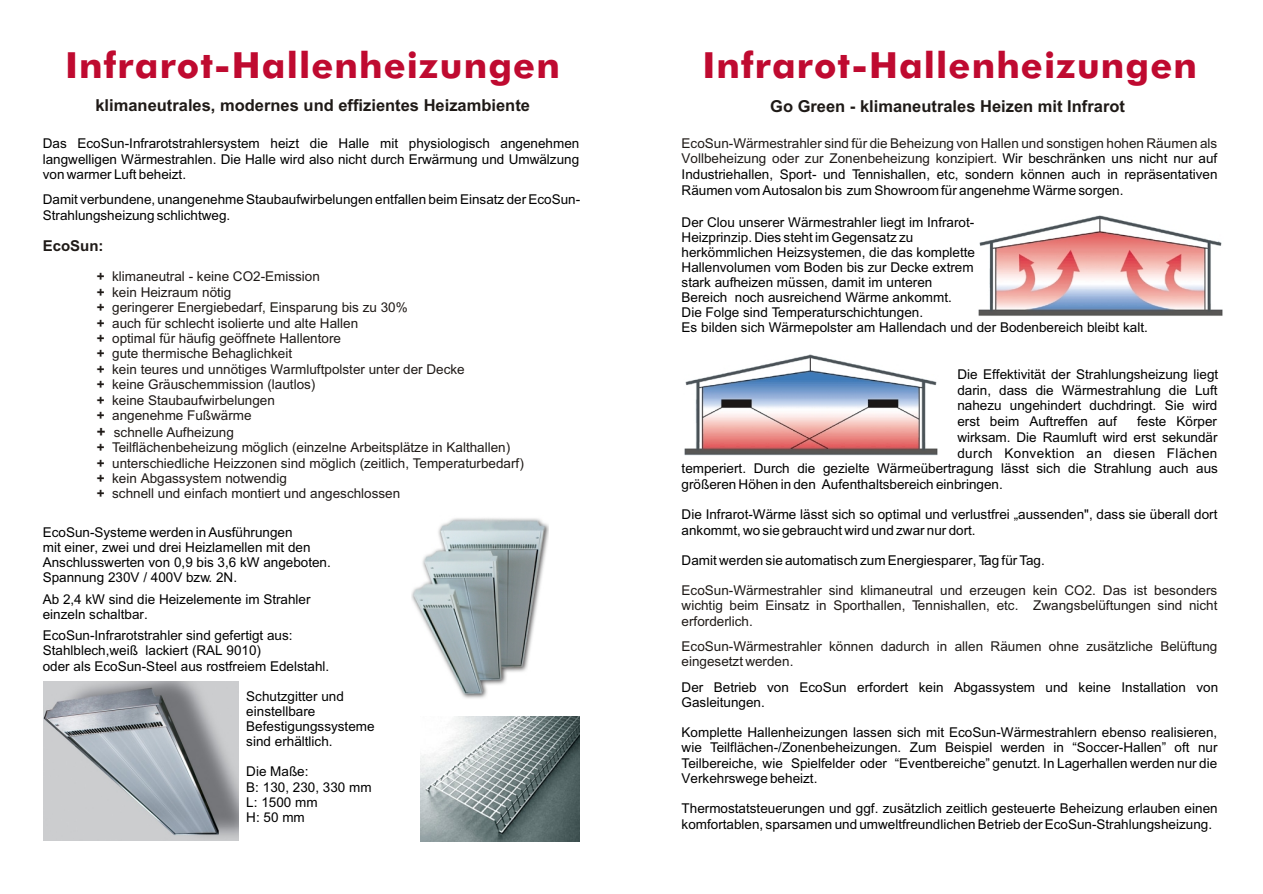
<style>
.page{position:relative;width:1263px;height:894px;background:#fff}
.page>*{position:absolute;margin:0;border:0;box-sizing:border-box;transform-origin:0 0}
.t1{font:700 36px "Futura Md BT";letter-spacing:.03em;color:#bf0a30}
.t2{font:700 16.5px "Arial";color:#1f1a17}
.t3{font:700 15px "Arial";color:#1f1a17}
.t4{font:13.5px/15.1px "Arial";color:#000}
.t5{font:13.5px/15.5px "Arial";color:#1f1a17}
.t6{font:13.5px "Arial";letter-spacing:.03em;color:#000}
.s1{color:#000}
.s2{font-weight:700}
.s3{font-weight:700;font-size:15px}
</style>
<div class="page">
<img style="left:411px;top:518px;width:137px;height:181px">
<img style="left:420px;top:717px;width:160px;height:124px">
<img style="left:44px;top:682px;width:195px;height:158px">
<img style="left:978px;top:215px;width:245px;height:101px">
<img style="left:684px;top:354px;width:254px;height:102px">
<h1 class="t1" style="left:65px;top:50px;width:496px">Infrarot-Hallenheizungen</h1>
<h1 class="t1" style="left:702px;top:50px;width:496px">Infrarot-Hallenheizungen</h1>
<p class="t2" style="left:95px;top:99px;width:436px">klimaneutrales, modernes und effizientes Heizambiente</p>
<p class="t2" style="left:770px;top:100px;width:356px">Go Green - klimaneutrales Heizen mit Infrarot</p>
<p class="t4" style="left:43px;top:137px;width:538px;text-align:justify">Das EcoSun-Infrarotstrahlersystem heizt die Halle mit physiologisch angenehmen langwelligen Wärmestrahlen. Die Halle wird also nicht durch Erwärmung und Umwälzung von warmer Luft beheizt.</p>
<p class="t4" style="left:43px;top:193px;width:539px">Damit verbundene, unangenehme Staubaufwirbelungen entfallen beim Einsatz der EcoSun-<br>Strahlungsheizung schlichtweg.</p>
<p class="t5" style="left:682px;top:136px;width:537px">EcoSun-Wärmestrahler sind für die Beheizung von Hallen und sonstigen hohen Räumen als<br>Vollbeheizung oder zur Zonenbeheizung konzipiert. <span class="s1">Wir beschränken uns nicht nur auf</span></p>
<p class="t4" style="left:682px;top:168px;width:537px;line-height:15.8px">Industriehallen, Sport- und Tennishallen, etc, sondern können auch in repräsentativen<br>Räumen vom Autosalon bis zum Showroom für angenehme Wärme sorgen.</p>
<p class="t4" style="left:682px;top:216px;width:468px">Der Clou unserer Wärmestrahler liegt im Infrarot-<br>Heizprinzip. Dies steht im Gegensatz zu<br>herkömmlichen Heizsystemen, die das komplette<br>Hallenvolumen vom Boden bis zur Decke extrem<br>stark aufheizen müssen, damit im unteren<br>Bereich noch ausreichend Wärme ankommt.<br>Die Folge sind Temperaturschichtungen.<br>Es bilden sich Wärmepolster am Hallendach und der Bodenbereich bleibt kalt.</p>
<p class="t4" style="left:957px;top:368px;width:262px;line-height:15.8px;text-align:justify">Die Effektivität der Strahlungsheizung liegt darin, dass die Wärmestrahlung die Luft nahezu ungehindert duchdringt. Sie wird erst beim Auftreffen auf</p>
<p class="t3" style="left:43px;top:240px;width:62px">EcoSun:</p>
<p class="t5" style="left:97px;top:270px;width:369px"><span class="s2">+</span> klimaneutral - keine CO2-Emission<br><span class="s2">+</span> kein Heizraum nötig<br><span class="s2">+</span> geringerer Energiebedarf, Einsparung bis zu 30%<br><span class="s2">+</span> auch für schlecht isolierte und alte Hallen<br><span class="s2">+</span> optimal für häufig geöffnete Hallentore<br><span class="s2">+</span> gute thermische Behaglichkeit<br><span class="s2">+</span> kein teures und unnötiges Warmluftpolster unter der Decke <span class="s2">+</span> keine Gräuschemmission (lautlos)<br><span class="s2">+</span> keine Staubaufwirbelungen<br><span class="s2">+</span> angenehme Fußwärme</p>
<p class="t5" style="left:97px;top:426px;width:429px"><span class="s3">+</span> schnelle Aufheizung<br><span class="s2">+</span> Teilflächenbeheizung möglich (einzelne Arbeitsplätze in Kalthallen)<br><span class="s2">+</span> unterschiedliche Heizzonen sind möglich (zeitlich, Temperaturbedarf) <span class="s2">+</span> kein Abgassystem notwendig<br><span class="s2">+</span> schnell und einfach montiert und angeschlossen</p>
<p class="t4" style="left:1137px;top:415px;width:81px">feste Körper</p>
<p class="t4" style="left:957px;top:431px;width:262px">wirksam. Die Raumluft wird erst sekundär</p>
<p class="t6" style="left:957px;top:448px;width:262px">durch Konvektion an diesen Flächen</p>
<p class="t4" style="left:682px;top:462px;width:538px">temperiert. Durch die gezielte Wärmeübertragung lässt sich die Strahlung auch aus</p>
<p class="t4" style="left:682px;top:478px;width:323px">größeren Höhen in den Aufenthaltsbereich einbringen.</p>
<p class="t4" style="left:682px;top:508px;width:537px;line-height:15.8px">Die Infrarot-Wärme lässt sich so optimal und verlustfrei „aussenden", dass sie überall dort ankommt, wo sie gebraucht wird und zwar nur dort.</p>
<p class="t4" style="left:682px;top:554px;width:365px">Damit werden sie automatisch zum Energiesparer, Tag für Tag.</p>
<p class="t4" style="left:43px;top:525px;width:290px">EcoSun-Systeme werden in Ausführungen<br>mit einer, zwei und drei Heizlamellen mit den Anschlusswerten von 0,9 bis 3,6 kW angeboten.<br>Spannung 230V / 400V bzw. 2N.</p>
<p class="t4" style="left:43px;top:592px;width:269px">Ab 2,4 kW sind die Heizelemente im Strahler einzeln schaltbar.</p>
<p class="t4" style="left:43px;top:629px;width:288px">EcoSun-Infrarotstrahler sind gefertigt aus:<br>Stahlblech,weiß lackiert (RAL 9010)<br>oder als EcoSun-Steel aus rostfreiem Edelstahl.</p>
<p class="t4" style="left:246px;top:690px;width:130px">Schutzgitter und einstellbare<br>Befestigungssysteme sind erhältlich.</p>
<p class="t4" style="left:246px;top:765px;width:127px">Die Maße:<br>B: 130, 230, 330 mm<br>L: 1500 mm<br>H: 50 mm</p>
<p class="t5" style="left:682px;top:584px;width:537px;text-align:justify">EcoSun-Wärmestrahler sind klimaneutral und erzeugen kein CO2. Das ist besonders wichtig beim Einsatz in Sporthallen, Tennishallen, etc. Zwangsbelüftungen sind nicht erforderlich.</p>
<p class="t5" style="left:682px;top:640px;width:537px">EcoSun-Wärmestrahler können dadurch in allen Räumen ohne zusätzliche Belüftung eingesetzt werden.</p>
<p class="t4" style="left:682px;top:680px;width:538px">Der Betrieb von EcoSun erfordert kein Abgassystem und keine Installation von<br>Gasleitungen.</p>
<p class="t4" style="left:682px;top:726px;width:537px;text-align:justify">Komplette Hallenheizungen lassen sich mit EcoSun-Wärmestrahlern ebenso realisieren, wie Teilflächen-/Zonenbeheizungen. Zum Beispiel werden in “Soccer-Hallen” oft nur Teilbereiche, wie Spielfelder oder “Eventbereiche” genutzt. In Lagerhallen werden nur die Verkehrswege beheizt.</p>
<p class="t4" style="left:682px;top:802px;width:538px">Thermostatsteuerungen und ggf. zusätzlich zeitlich gesteuerte Beheizung erlauben einen komfortablen, sparsamen und umweltfreundlichen Betrieb der EcoSun-Strahlungsheizung.</p>
</div>
